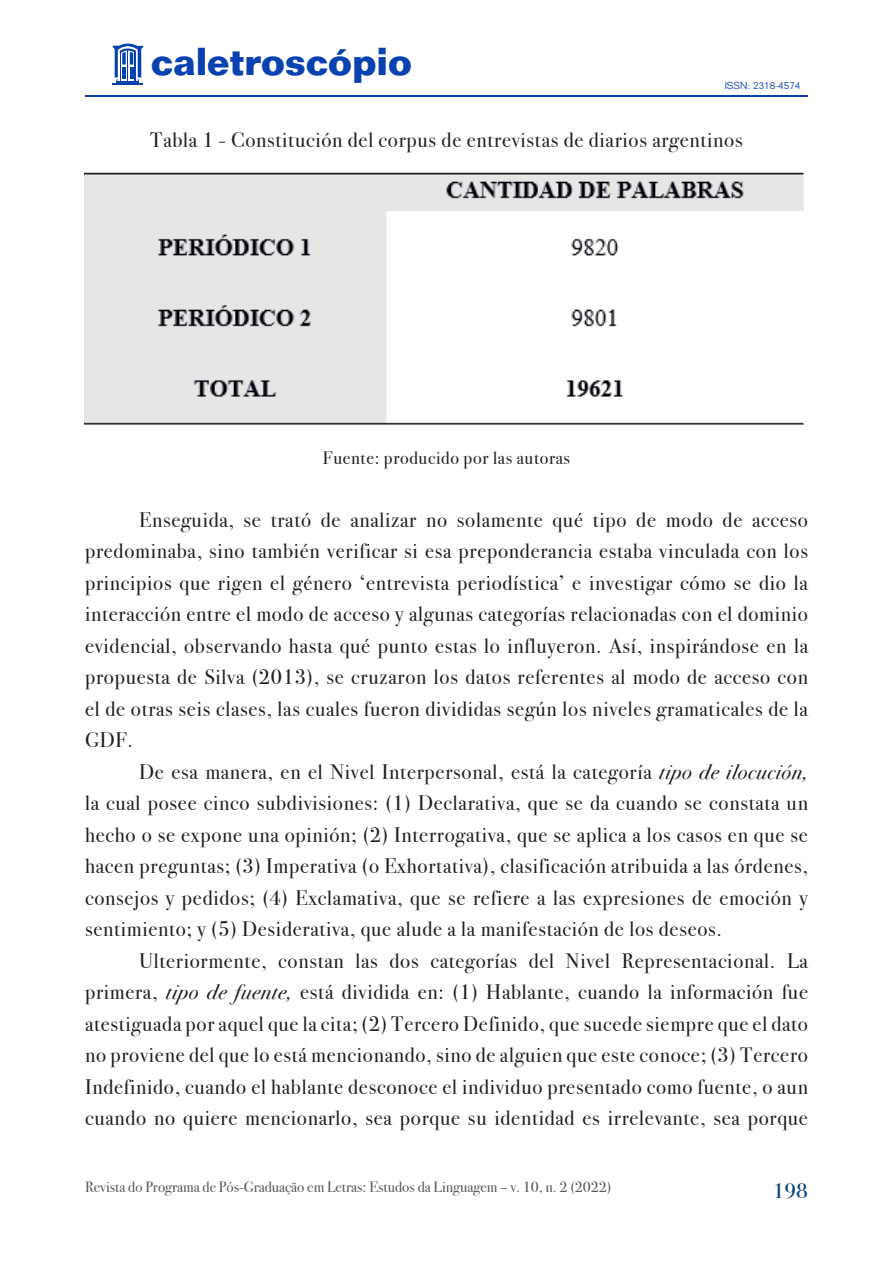
<style>
.page{position:relative;width:893px;height:1263px;background:#fff}
.page>*{position:absolute;margin:0;border:0;box-sizing:border-box;transform-origin:0 0}
.t1{font:700 38.1px "Folio Std";color:#0842b0;scale:.96 1}
.Estilo_de_parágrafo{font:21px/31.5px "Bodoni Svty Two ITCTT";letter-spacing:.035em;color:#231f20;text-align:justify}
.t2{font:21px "Bodoni Svty Two ITCTT";color:#004071;scale:1.05 1}
.Estilo_de_parágrafo-2{font:18px "Bodoni Svty Two ITCTT";letter-spacing:.035em;color:#231f20}
.t3{font:15px "Bodoni Svty Two ITCTT";color:#57585a}
.t4{font:300 9.9px "Folio Std";color:#0842b0}
.s1{font-style:italic}
</style>
<div class="page">
<hr style="left:85px;top:96px;width:580px;height:1px;background:#0842b0">
<hr style="left:238px;top:96px;width:570px;height:1px;background:#0842b0">
<hr style="left:113px;top:83px;width:30px;height:1px;background:#0842b0">
<svg style="left:112px;top:43px;width:31px;height:40px"></svg>
<img style="left:85px;top:172px;width:719px;height:253px">
<h1 class="t1" style="left:151px;top:38px;width:273px">caletroscópio</h1>
<p class="t4" style="left:725px;top:80px;width:77px">ISSN: 2318-4574</p>
<p class="Estilo_de_parágrafo" style="left:150px;top:122px;width:594px">Tabla 1 - Constitución del corpus de entrevistas de diarios argentinos</p>
<p class="Estilo_de_parágrafo-2" style="left:323px;top:443px;width:249px">Fuente: producido por las autoras</p>
<p class="Estilo_de_parágrafo" style="left:85px;top:502px;width:724px;text-indent:54px">Enseguida, se trató de analizar no solamente qué tipo de modo de acceso predominaba, sino también verificar si esa preponderancia estaba vinculada con los principios que rigen el género ‘entrevista periodística’ e investigar cómo se dio la interacción entre el modo de acceso y algunas categorías relacionadas con el dominio evidencial, observando hasta qué punto estas lo influyeron. Así, inspirándose en la propuesta de Silva (2013), se cruzaron los datos referentes al modo de acceso con el de otras seis clases, las cuales fueron divididas según los niveles gramaticales de la GDF.</p>
<p class="Estilo_de_parágrafo" style="left:85px;top:754px;width:724px;text-indent:54px">De esa manera, en el Nivel Interpersonal, está la categoría <span class="s1">tipo de ilocución, </span>la cual posee cinco subdivisiones: (1) Declarativa, que se da cuando se constata un hecho o se expone una opinión; (2) Interrogativa, que se aplica a los casos en que se hacen preguntas; (3) Imperativa (o Exhortativa), clasificación atribuida a las órdenes, consejos y pedidos; (4) Exclamativa, que se refiere a las expresiones de emoción y sentimiento; y (5) Desiderativa, que alude a la manifestación de los deseos.</p>
<p class="Estilo_de_parágrafo" style="left:85px;top:943px;width:724px;text-indent:54px">Ulteriormente, constan las dos categorías del Nivel Representacional. La primera, <span class="s1">tipo de fuente,</span> está dividida en: (1) Hablante, cuando la información fue atestiguada por aquel que la cita; (2) Tercero Definido, que sucede siempre que el dato no proviene del que lo está mencionando, sino de alguien que este conoce; (3) Tercero Indefinido, cuando el hablante desconoce el individuo presentado como fuente, o aun cuando no quiere mencionarlo, sea porque su identidad es irrelevante, sea porque</p>
<p class="t3" style="left:85px;top:1175px;width:528px">Revista do Programa de Pós-Graduação em Letras: Estudos da Linguagem – v. 10, n. 2 (2022)</p>
<p class="t2" style="left:773px;top:1174px;width:35px">198</p>
</div>
